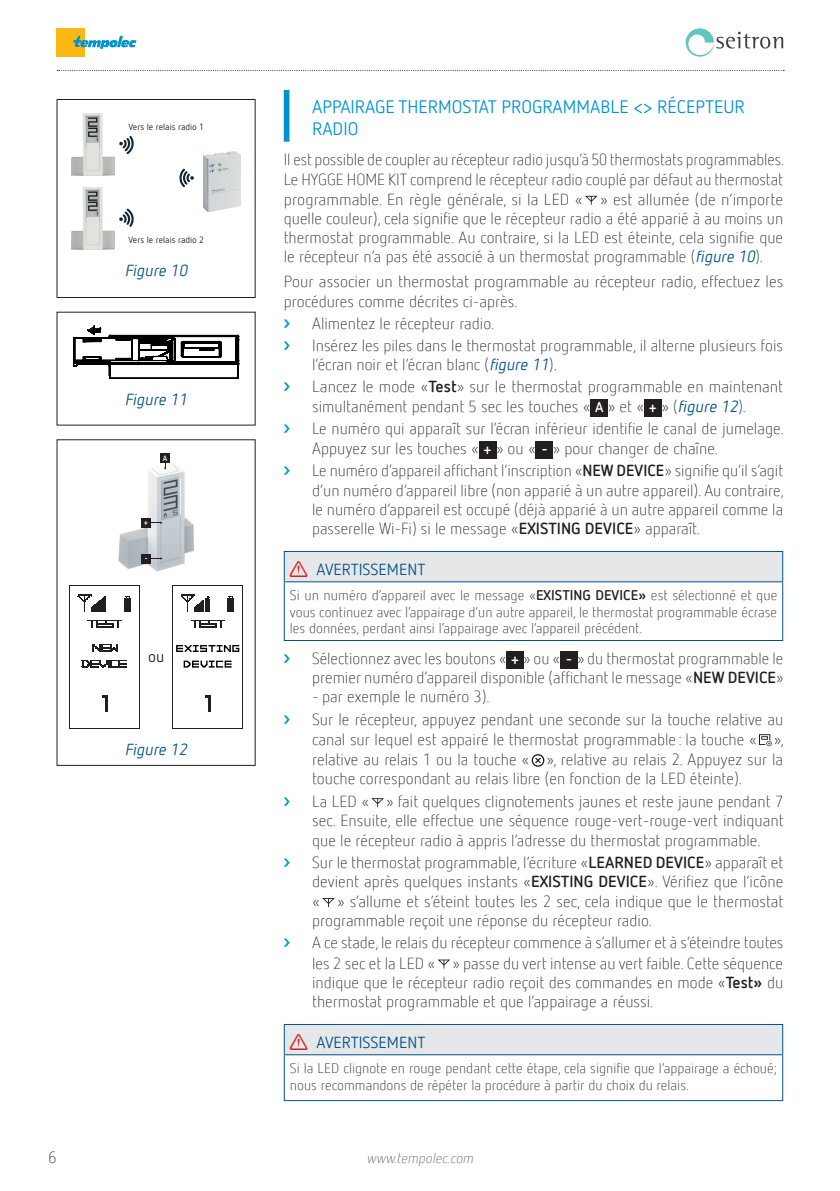
<style>
.page{position:relative;width:840px;height:1191px;background:#fff}
.page>*{position:absolute;margin:0;border:0;box-sizing:border-box;transform-origin:0 0}
.t1{font:18px/21.6px "Netto Offc Pro";color:#0093d0}
.t2{font:300 16px/19.2px "Netto Offc Pro";color:#231f20}
.t3{font:16px "Netto Offc Pro";color:#045389}
.t4{font:italic 16px "Netto Offc Pro";color:#045389}
.t5{font:15.6px "Netto Offc Pro";color:#231f20}
.t6{font:300 14px/16.8px "Netto Offc Pro";color:#231f20;text-align:justify}
.t7{font:italic 300 14px "Netto Offc Pro";color:#636366}
.t8{font:9.2px "Netto Offc Pro";color:#231f20}
.t9{font:700 7.8px "Netto Offc Pro";color:#fff}
.s1{font-weight:400;font-style:italic;color:#045389}
.s2{font-weight:700}
.s3{font-weight:700;font-size:14.4px;color:#fff}
</style>
<div class="page">
<div style="left:57px;top:28px;width:28px;height:29px;background:#fcb814"></div>
<svg style="left:73px;top:36px;width:63px;height:13px"></svg>
<svg style="left:685px;top:28px;width:97px;height:29px"></svg>
<svg style="left:57px;top:70px;width:726px;height:1px"></svg>
<div style="left:57px;top:99px;width:198px;height:199px;border:1px solid #231f20"></div>
<div style="left:283px;top:90px;width:6px;height:52px;background:#0093d0"></div>
<svg style="left:585px;top:196px;width:12px;height:9px"></svg>
<div style="left:590px;top:399px;width:17px;height:17px;background:#231f20"></div>
<div style="left:644px;top:399px;width:17px;height:17px;background:#231f20"></div>
<div style="left:478px;top:441px;width:17px;height:17px;background:#231f20"></div>
<div style="left:535px;top:441px;width:17px;height:17px;background:#231f20"></div>
<div style="left:284px;top:551px;width:498px;height:31px;background:#e6e7e9"></div>
<hr style="left:283px;top:551px;width:499px;height:1px;background:#045389">
<svg style="left:283px;top:552px;width:1px;height:29px"></svg>
<hr style="left:283px;top:581px;width:499px;height:1px;background:#045389">
<hr style="left:283px;top:582px;width:1px;height:58px;background:#045389">
<hr style="left:781px;top:582px;width:1px;height:58px;background:#045389">
<hr style="left:283px;top:640px;width:499px;height:1px;background:#045389">
<div style="left:506px;top:651px;width:17px;height:17px;background:#231f20"></div>
<div style="left:560px;top:651px;width:17px;height:17px;background:#231f20"></div>
<svg style="left:759px;top:734px;width:12px;height:12px"></svg>
<svg style="left:531px;top:754px;width:13px;height:13px"></svg>
<svg style="left:371px;top:798px;width:13px;height:9px"></svg>
<svg style="left:322px;top:898px;width:13px;height:9px"></svg>
<svg style="left:437px;top:959px;width:13px;height:9px"></svg>
<div style="left:284px;top:1024px;width:498px;height:30px;background:#e6e7e9"></div>
<hr style="left:283px;top:1024px;width:499px;height:1px;background:#045389">
<svg style="left:283px;top:1025px;width:1px;height:29px"></svg>
<hr style="left:283px;top:1054px;width:499px;height:1px;background:#045389">
<hr style="left:283px;top:1055px;width:1px;height:45px;background:#045389">
<hr style="left:781px;top:1055px;width:1px;height:45px;background:#045389">
<hr style="left:283px;top:1100px;width:499px;height:1px;background:#045389">
<img style="left:72px;top:113px;width:42px;height:63px">
<img style="left:203px;top:151px;width:37px;height:60px">
<svg style="left:119px;top:136px;width:15px;height:18px"></svg>
<svg style="left:179px;top:169px;width:15px;height:18px"></svg>
<img style="left:72px;top:187px;width:42px;height:62px">
<svg style="left:119px;top:208px;width:15px;height:19px"></svg>
<div style="left:183px;top:356px;width:36px;height:1px;border:1px solid #000001"></div>
<hr style="left:73px;top:363px;width:36px;height:1px;background:#000001">
<hr style="left:75px;top:360px;width:57px;height:1px;background:#000001">
<div style="left:73px;top:338px;width:36px;height:1px;border:1px solid #000001"></div>
<hr style="left:167px;top:336px;width:69px;height:1px;background:#000001">
<hr style="left:77px;top:364px;width:32px;height:1px;background:#000001">
<hr style="left:73px;top:361px;width:36px;height:1px;background:#000001">
<hr style="left:183px;top:357px;width:36px;height:1px;background:#000001">
<hr style="left:183px;top:341px;width:36px;height:1px;background:#000001">
<hr style="left:184px;top:348px;width:34px;height:1px;background:#000001">
<hr style="left:183px;top:343px;width:36px;height:1px;background:#000001">
<hr style="left:184px;top:347px;width:34px;height:1px;background:#000001">
<svg style="left:199px;top:341px;width:23px;height:17px"></svg>
<hr style="left:110px;top:362px;width:127px;height:1px;background:#000001">
<hr style="left:110px;top:364px;width:128px;height:1px;background:#000001">
<hr style="left:110px;top:378px;width:127px;height:1px;background:#000001">
<hr style="left:110px;top:335px;width:127px;height:1px;background:#000001">
<svg style="left:235px;top:334px;width:4px;height:45px"></svg>
<svg style="left:109px;top:335px;width:76px;height:44px"></svg>
<svg style="left:73px;top:326px;width:28px;height:41px"></svg>
<img style="left:118px;top:464px;width:76px;height:108px">
<div style="left:160px;top:454px;width:10px;height:9px;background:#231f20"></div>
<svg style="left:164px;top:463px;width:2px;height:7px"></svg>
<svg style="left:150px;top:521px;width:12px;height:3px"></svg>
<div style="left:141px;top:518px;width:9px;height:9px;background:#231f20"></div>
<svg style="left:150px;top:557px;width:12px;height:3px"></svg>
<div style="left:141px;top:554px;width:9px;height:9px;background:#231f20"></div>
<svg style="left:78px;top:594px;width:28px;height:18px"></svg>
<svg style="left:124px;top:596px;width:7px;height:16px"></svg>
<svg style="left:88px;top:620px;width:34px;height:8px"></svg>
<svg style="left:92px;top:644px;width:26px;height:8px"></svg>
<svg style="left:82px;top:660px;width:44px;height:8px"></svg>
<svg style="left:102px;top:695px;width:5px;height:17px"></svg>
<svg style="left:181px;top:594px;width:28px;height:18px"></svg>
<svg style="left:227px;top:596px;width:7px;height:16px"></svg>
<svg style="left:191px;top:620px;width:34px;height:8px"></svg>
<svg style="left:205px;top:695px;width:5px;height:17px"></svg>
<svg style="left:176px;top:645px;width:63px;height:22px"></svg>
<p class="t8" style="left:128px;top:121px;width:77px">Vers le relais radio 1</p>
<p class="t8" style="left:128px;top:234px;width:77px">Vers le relais radio 2</p>
<p class="t4" style="left:125px;top:260px;width:67px">Figure 10</p>
<p class="t4" style="left:125px;top:389px;width:67px">Figure 11</p>
<p class="t9" style="left:163px;top:453px;width:6px">A</p>
<p class="t9" style="left:144px;top:517px;width:6px">+</p>
<p class="t9" style="left:144px;top:553px;width:5px">-</p>
<p class="t5" style="left:148px;top:646px;width:18px">ou</p>
<p class="t4" style="left:125px;top:739px;width:67px">Figure 12</p>
<p class="t1" style="left:312px;top:95px;width:434px">APPAIRAGE THERMOSTAT PROGRAMMABLE &lt;&gt; RÉCEPTEUR<br>RADIO</p>
<p class="t2" style="left:283px;top:150px;width:501px;text-align:justify">Il est possible de coupler au récepteur radio jusqu’à 50 thermostats programmables.<br>Le HYGGE HOME KIT comprend le récepteur radio couplé par défaut au thermostat programmable. En règle générale, si la LED « » est allumée (de n’importe quelle couleur), cela signifie que le récepteur radio a été apparié à au moins un thermostat programmable. Au contraire, si la LED est éteinte, cela signifie que le récepteur n’a pas été associé à un thermostat programmable (<span class="s1">figure 10</span>).</p>
<p class="t2" style="left:283px;top:272px;width:501px">Pour associer un thermostat programmable au récepteur radio, effectuez les procédures comme décrites ci-après.</p>
<p class="t2" style="left:312px;top:311px;width:472px;line-height:22px">Alimentez le récepteur radio.<br>Insérez les piles dans le thermostat programmable, il alterne plusieurs fois</p>
<p class="t2" style="left:312px;top:353px;width:472px;line-height:22px">l’écran noir et l’écran blanc (<span class="s1">figure 11</span>).<br>Lancez le mode «<span class="s2">Test</span>» sur le thermostat programmable en maintenant</p>
<p class="t2" style="left:312px;top:395px;width:473px;line-height:22px">simultanément pendant 5 sec les touches « <span class="s3">A</span> » et « <span class="s3">+</span> » (<span class="s1">figure 12</span>).<br>Le numéro qui apparaît sur l’écran inférieur identifie le canal de jumelage.</p>
<p class="t2" style="left:312px;top:437px;width:472px;line-height:22px">Appuyez sur les touches « <span class="s3">+</span> » ou « <span class="s3">-</span> » pour changer de chaîne.<br>Le numéro d’appareil affichant l’inscription «<span class="s2">NEW DEVICE</span>» signifie qu’il s’agit</p>
<p class="t2" style="left:312px;top:480px;width:473px;text-align:justify">d’un numéro d’appareil libre (non apparié à un autre appareil). Au contraire, le numéro d’appareil est occupé (déjà apparié à un autre appareil comme la passerelle Wi-Fi) si le message «<span class="s2">EXISTING DEVICE</span>» apparaît.</p>
<p class="t3" style="left:316px;top:559px;width:110px">AVERTISSEMENT</p>
<p class="t6" style="left:290px;top:586px;width:488px">Si un numéro d’appareil avec le message «<span class="s2">EXISTING DEVICE»</span> est sélectionné et que vous continuez avec l’appairage d’un autre appareil, le thermostat programmable écrase les données, perdant ainsi l’appairage avec l’appareil précédent.</p>
<p class="t2" style="left:312px;top:648px;width:473px">Sélectionnez avec les boutons « <span class="s3">+</span> » ou « <span class="s3">-</span> » du thermostat programmable le premier numéro d’appareil disponible (affichant le message «<span class="s2">NEW DEVICE</span>»</p>
<p class="t2" style="left:312px;top:685px;width:472px;line-height:22px">- par exemple le numéro 3).<br>Sur le récepteur, appuyez pendant une seconde sur la touche relative au</p>
<p class="t2" style="left:312px;top:729px;width:473px;line-height:19.8px;text-align:justify">canal sur lequel est appairé le thermostat programmable : la touche « », relative au relais 1 ou la touche « », relative au relais 2. Appuyez sur la touche correspondant au relais libre (en fonction de la LED éteinte).</p>
<p class="t2" style="left:312px;top:791px;width:472px;text-align:justify">La LED « » fait quelques clignotements jaunes et reste jaune pendant 7 sec. Ensuite, elle effectue une séquence rouge-vert-rouge-vert indiquant que le récepteur radio à appris l’adresse du thermostat programmable.</p>
<p class="t2" style="left:312px;top:852px;width:472px;text-align:justify">Sur le thermostat programmable, l’écriture «<span class="s2">LEARNED DEVICE</span>» apparaît et devient après quelques instants «<span class="s2">EXISTING DEVICE</span>». Vérifiez que l’icône « » s’allume et s’éteint toutes les 2 sec, cela indique que le thermostat programmable reçoit une réponse du récepteur radio.</p>
<p class="t2" style="left:312px;top:932px;width:472px;text-align:justify">A ce stade, le relais du récepteur commence à s’allumer et à s’éteindre toutes les 2 sec et la LED « » passe du vert intense au vert faible. Cette séquence indique que le récepteur radio reçoit des commandes en mode «<span class="s2">Test»</span> du thermostat programmable et que l’appairage a réussi.</p>
<p class="t3" style="left:316px;top:1031px;width:110px">AVERTISSEMENT</p>
<p class="t6" style="left:290px;top:1059px;width:488px">Si la LED clignote en rouge pendant cette étape, cela signifie que l’appairage a échoué; nous recommandons de répéter la procédure à partir du choix du relais.</p>
<p class="t2" style="left:48px;top:1147px;width:10px">6</p>
<p class="t7" style="left:366px;top:1149px;width:111px">www.tempolec.com</p>
</div>
